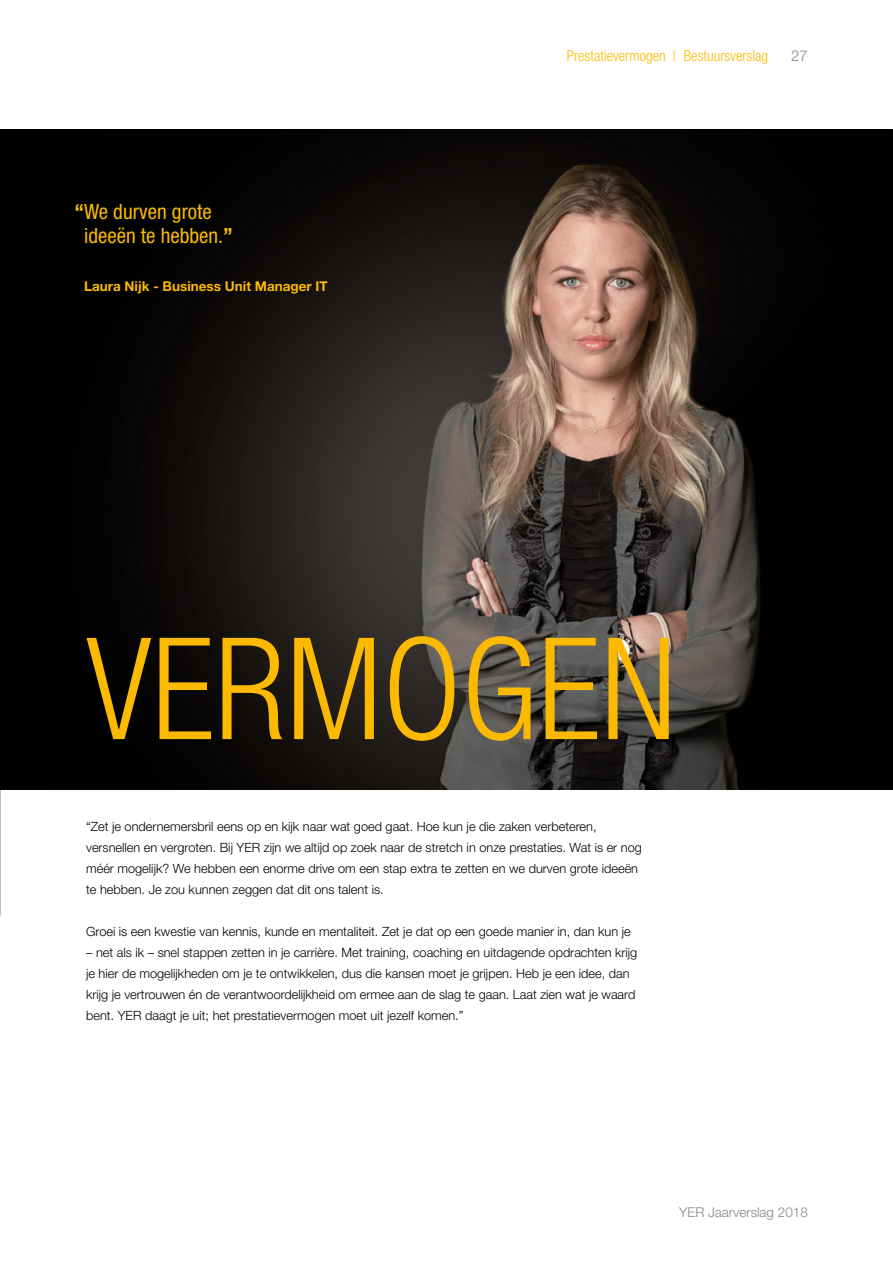
<style>
.page{position:relative;width:893px;height:1263px;background:#fff}
.page>*{position:absolute;margin:0;border:0;box-sizing:border-box;transform-origin:0 0}
.t1{font:300 condensed 141.75px "Helvetica Neue LT Std";color:#fbba00}
.t2{font:condensed 21px/24px "Helvetica Neue LT Std";color:#fbba00}
.t3{font:300 condensed 15px "Helvetica Neue LT Std";color:#fbba00}
.t4{font:300 15px "Helvetica Neue LT Std";color:#878786}
.t5{font:700 13.5px "Helvetica Neue LT Std";color:#fbba00}
.t6{font:300 13.5px "Helvetica Neue LT Std";color:#878786}
.t7{font:300 12.75px/21px "Helvetica Neue LT Std";color:#000}
.s1{font-weight:700}
</style>
<div class="page">
<img style="left:0;top:129px;width:893px;height:660px">
<h2 class="t2" style="left:84px;top:200px;width:150px;text-indent:-10px"><span class="s1">“</span>We durven grote ideeën te hebben.<span class="s1">”</span></h2>
<p class="t5" style="left:84px;top:278px;width:245px">Laura Nijk - Business Unit Manager IT</p>
<p class="t3" style="left:610px;top:47px;width:159px">Vooruitblik | Bestuursverslag</p>
<p class="t4" style="left:791px;top:46px;width:18px">27</p>
<p class="t3" style="left:567px;top:47px;width:100px">Prestatievermogen</p>
<h1 class="t1" style="left:86px;top:608px;width:592px">VERMOGEN</h1>
<p class="t7" style="left:86px;top:816px;width:557px">“Zet je ondernemersbril eens op en kijk naar wat goed gaat. Hoe kun je die zaken verbeteren, versnellen en vergroten. Bij YER zijn we altijd op zoek naar de stretch in onze prestaties. Wat is er nog méér mogelijk? We hebben een enorme drive om een stap extra te zetten en we durven grote ideeën te hebben. Je zou kunnen zeggen dat dit ons talent is.</p>
<p class="t7" style="left:86px;top:921px;width:546px">Groei is een kwestie van kennis, kunde en mentaliteit. Zet je dat op een goede manier in, dan kun je</p>
<p class="t7" style="left:86px;top:942px;width:553px">– net als ik – snel stappen zetten in je carrière. Met training, coaching en uitdagende opdrachten krijg je hier de mogelijkheden om je te ontwikkelen, dus die kansen moet je grijpen. Heb je een idee, dan krijg je vertrouwen én de verantwoordelijkheid om ermee aan de slag te gaan. Laat zien wat je waard bent. YER daagt je uit; het prestatievermogen moet uit jezelf komen.”</p>
<p class="t6" style="left:679px;top:1204px;width:130px">YER Jaarverslag 2018</p>
</div>
